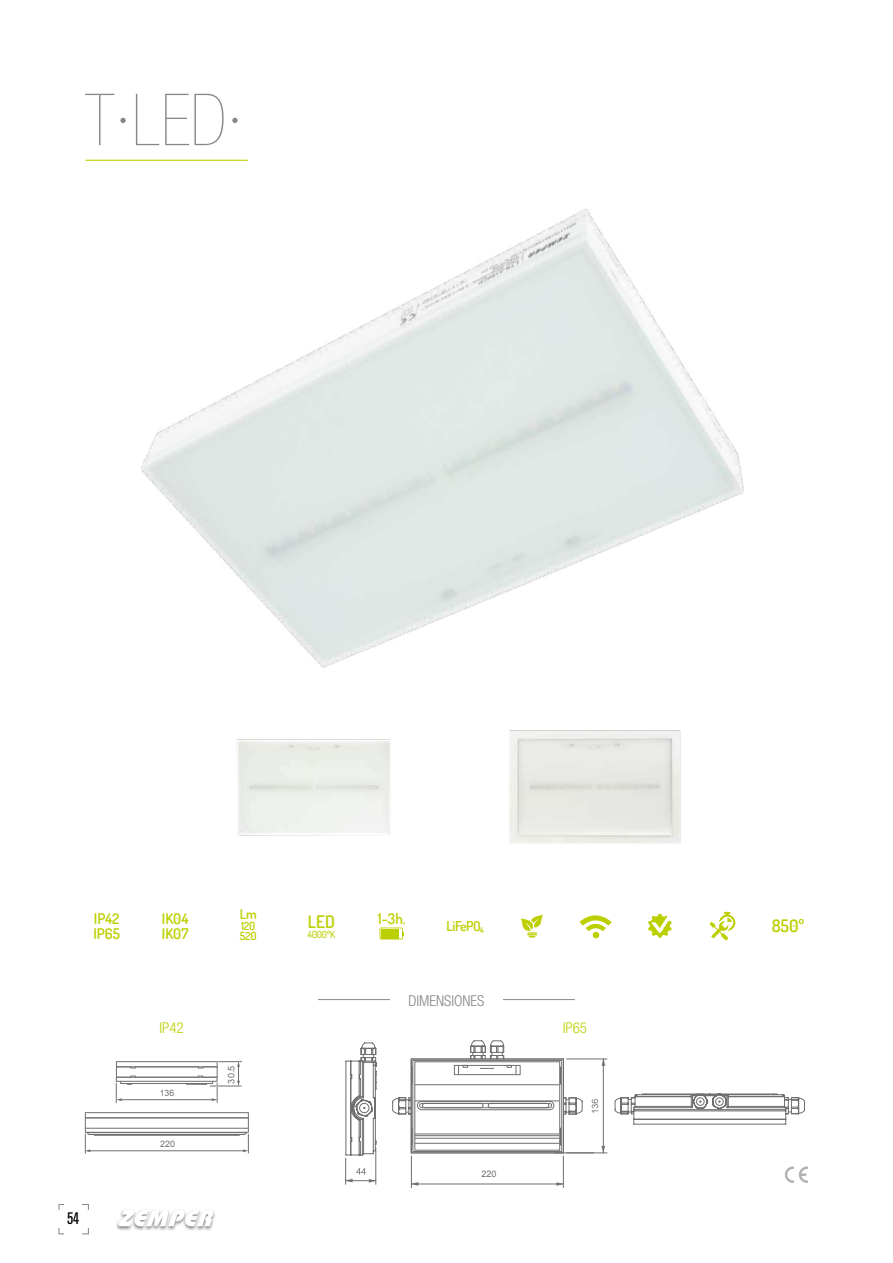
<style>
.page{position:relative;width:893px;height:1263px;background:#fff}
.page>*{position:absolute;margin:0;border:0;box-sizing:border-box;transform-origin:0 0}
.t1{font:900 condensed 72px "Helvetica Neue";color:#878787}
.t2{font:600 17.25px "Dosis";color:#bccf00}
.t3{font:condensed 16.5px "Akzidenz Grotesk BE";color:#000}
.t4{font:300 condensed 15px "Helvetica Neue";color:#878787}
.t5{font:300 condensed 15px "Helvetica Neue";color:#bccf00}
.t6{font:600 14.7px/14.5px "Dosis";color:#bccf00}
.t7{font:600 13.5px "Dosis";letter-spacing:-.03em;color:#bccf00}
.t8{font:600 11.25px/10.5px "Dosis";letter-spacing:-.02em;color:#bccf00}
.t9{font:500 9.75px "Dosis";letter-spacing:-.02em;color:#bccf00}
.t10{font:9.15px "Arial";color:#706f6f}
.t11{font:9px "Arial";color:#706f6f}
.t12{font:8.7px "Arial";color:#706f6f}
</style>
<div class="page">
<div style="left:59px;top:1204px;width:30px;height:30px;border:1px solid #878787"></div>
<div style="left:65px;top:1200px;width:17px;height:38px;background:#fff"></div>
<div style="left:55px;top:1211px;width:37px;height:17px;background:#fff"></div>
<div style="left:115px;top:1208px;width:101px;height:23px;background:#000;opacity:.45"></div>
<svg style="left:118px;top:1209px;width:95px;height:17px"></svg>
<hr style="left:318px;top:999px;width:257px;height:1px;background:#878787">
<div style="left:390px;top:993px;width:113px;height:17px;background:#fff"></div>
<hr style="left:86px;top:160px;width:162px;height:1px;background:#bccf00">
<hr style="left:89px;top:1150px;width:155px;height:1px;background:#706f6f">
<hr style="left:87px;top:1132px;width:159px;height:1px;background:#706f6f">
<hr style="left:89px;top:1134px;width:156px;height:1px;background:#706f6f">
<hr style="left:98px;top:1135px;width:69px;height:1px;background:#706f6f">
<hr style="left:167px;top:1135px;width:68px;height:1px;background:#706f6f">
<svg style="left:235px;top:1113px;width:14px;height:40px"></svg>
<hr style="left:85px;top:1128px;width:163px;height:1px;background:#706f6f">
<hr style="left:85px;top:1112px;width:163px;height:1px;background:#706f6f">
<hr style="left:85px;top:1117px;width:163px;height:1px;background:#706f6f">
<svg style="left:85px;top:1113px;width:13px;height:41px"></svg>
<hr style="left:121px;top:1099px;width:92px;height:1px;background:#706f6f">
<hr style="left:116px;top:1081px;width:101px;height:1px;background:#706f6f">
<hr style="left:121px;top:1083px;width:92px;height:1px;background:#706f6f">
<hr style="left:135px;top:1077px;width:63px;height:1px;background:#706f6f">
<hr style="left:116px;top:1061px;width:101px;height:1px;background:#706f6f">
<hr style="left:116px;top:1066px;width:101px;height:1px;background:#706f6f">
<svg style="left:116px;top:1062px;width:20px;height:41px"></svg>
<svg style="left:187px;top:1061px;width:55px;height:42px"></svg>
<svg style="left:785px;top:1166px;width:23px;height:17px"></svg>
<svg style="left:379px;top:927px;width:25px;height:12px"></svg>
<svg style="left:709px;top:912px;width:26px;height:29px"></svg>
<svg style="left:520px;top:915px;width:23px;height:23px"></svg>
<svg style="left:648px;top:914px;width:24px;height:24px"></svg>
<svg style="left:579px;top:915px;width:33px;height:23px"></svg>
<svg style="left:345px;top:1042px;width:32px;height:142px"></svg>
<svg style="left:614px;top:1093px;width:191px;height:32px"></svg>
<svg style="left:412px;top:1182px;width:6px;height:4px"></svg>
<svg style="left:556px;top:1182px;width:7px;height:4px"></svg>
<hr style="left:411px;top:1156px;width:1px;height:31px;background:#706f6f">
<hr style="left:563px;top:1156px;width:1px;height:31px;background:#706f6f">
<hr style="left:411px;top:1184px;width:152px;height:1px;background:#706f6f">
<svg style="left:602px;top:1060px;width:3px;height:6px"></svg>
<hr style="left:567px;top:1059px;width:40px;height:1px;background:#706f6f">
<hr style="left:567px;top:1152px;width:40px;height:1px;background:#706f6f">
<hr style="left:603px;top:1059px;width:1px;height:94px;background:#706f6f">
<svg style="left:592px;top:1099px;width:6px;height:14px"></svg>
<svg style="left:392px;top:1040px;width:191px;height:113px"></svg>
<div style="left:417px;top:1101px;width:137px;height:9px;border:1px solid #706f6f;border-radius:4px"></div>
<div style="left:419px;top:1103px;width:133px;height:5px;border:1px solid #706f6f;border-radius:2px"></div>
<div style="left:422px;top:1103px;width:61px;height:5px;border:1px solid #706f6f;border-radius:2px"></div>
<div style="left:488px;top:1103px;width:61px;height:5px;border:1px solid #706f6f;border-radius:2px"></div>
<img style="left:141px;top:209px;width:603px;height:459px">
<img style="left:509px;top:730px;width:172px;height:114px">
<img style="left:236px;top:739px;width:155px;height:97px">
<h1 class="t1" style="left:85px;top:80px;width:160px">T·LED·</h1>
<p class="t6" style="left:93px;top:911px;width:28px">IP42<br>IP65</p>
<p class="t3" style="left:67px;top:1209px;width:14px">54</p>
<p class="t6" style="left:162px;top:911px;width:28px">IK04</p>
<p class="t7" style="left:240px;top:905px;width:19px">Lm</p>
<p class="t8" style="left:240px;top:920px;width:18px">120<br>520</p>
<p class="t2" style="left:308px;top:911px;width:29px">LED</p>
<p class="t6" style="left:162px;top:925px;width:28px">IK07</p>
<p class="t9" style="left:307px;top:927px;width:29px">4000ºK</p>
<p class="t6" style="left:378px;top:911px;width:29px">1-3h.</p>
<p class="t7" style="left:446px;top:917px;width:39px">LiFePO<sub>4</sub></p>
<p class="t4" style="left:408px;top:992px;width:78px">DIMENSIONES</p>
<p class="t5" style="left:159px;top:1019px;width:26px">IP42</p>
<p class="t5" style="left:563px;top:1019px;width:26px">IP65</p>
<p class="t12" style="left:160px;top:1088px;width:16px">136</p>
<p class="t11" style="left:160px;top:1138px;width:16px">220</p>
<p class="t10" style="left:225px;top:1083px;width:19px;rotate:-90deg">30.5</p>
<p class="t11" style="left:482px;top:1167px;width:16px">220</p>
<p class="t2" style="left:772px;top:914px;width:34px">850º</p>
</div>
